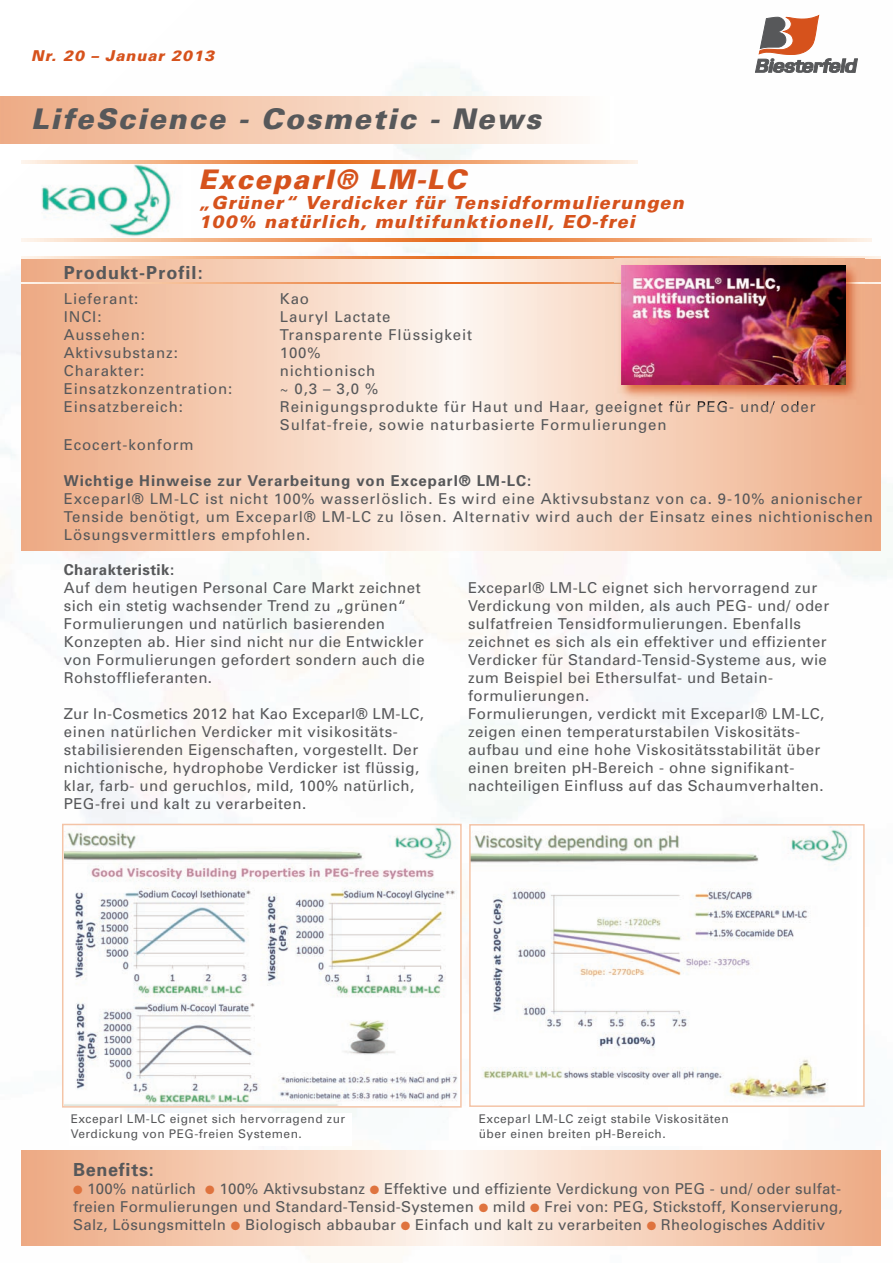
<style>
.page{position:relative;width:893px;height:1263px;background:#fff}
.page>*{position:absolute;margin:0;border:0;box-sizing:border-box;transform-origin:0 0}
.t1{font:italic 900 28.5px "Univers";letter-spacing:.065em;color:#57585a}
.t2{font:italic 900 27px "Univers";letter-spacing:.065em;color:#d6521c}
.t3{font:italic 900 18px/19.5px "Univers";letter-spacing:.065em;color:#d6521c}
.t4{font:700 18px "Univers";letter-spacing:.06em;color:#57585a}
.t5{font:700 18px "Univers";letter-spacing:.04em;color:#57585a}
.t6{font:15px/18px "Univers";letter-spacing:.03em;color:#57585a}
.t7{font:15px/18px "Univers";letter-spacing:.06em;color:#57585a}
.t8{font:700 15px "Univers";letter-spacing:.06em;color:#57585a}
.t9{font:italic 900 15px "Univers";letter-spacing:.065em;color:#d6521c}
.t10{font:700 15px "Univers";letter-spacing:.03em;color:#57585a}
.t11{font:12px/15px "Univers";letter-spacing:.04em;color:#57585a}
.s1{color:#df733e}
</style>
<div class="page">
<img style="left:0;top:14px;width:893px;height:1244px">
<svg style="left:755px;top:15px;width:102px;height:58px"></svg>
<div style="left:0;top:96px;width:613px;height:48px;background:linear-gradient(to right,#eeaa83,#fffcf9)"></div>
<svg style="left:21px;top:1150px;width:859px;height:95px"></svg>
<svg style="left:21px;top:258px;width:859px;height:293px"></svg>
<svg style="left:21px;top:282px;width:859px;height:2px"></svg>
<svg style="left:21px;top:257px;width:859px;height:1px"></svg>
<div style="left:31px;top:162px;width:160px;height:77px;background:#fff"></div>
<img style="left:31px;top:163px;width:152px;height:74px">
<svg style="left:21px;top:160px;width:617px;height:3px"></svg>
<svg style="left:21px;top:238px;width:851px;height:3px"></svg>
<img style="left:65px;top:827px;width:394px;height:277px">
<div style="left:62px;top:824px;width:400px;height:283px;border:2px solid #f4c4a7"></div>
<img style="left:472px;top:827px;width:385px;height:277px">
<div style="left:469px;top:824px;width:396px;height:283px;border:2px solid #f4c4a7"></div>
<div style="left:69px;top:1113px;width:282px;height:32px;background:#fff"></div>
<div style="left:477px;top:1113px;width:282px;height:32px;background:#fff"></div>
<img style="left:614px;top:259px;width:251px;height:145px">
<img style="left:621px;top:266px;width:224px;height:119px">
<p class="t9" style="left:31px;top:50px;width:184px">Nr. 20 – Januar 2013</p>
<h1 class="t1" style="left:31px;top:108px;width:511px">LifeScience - Cosmetic - News</h1>
<h2 class="t2" style="left:198px;top:169px;width:269px">Exceparl® LM-LC</h2>
<p class="t3" style="left:198px;top:194px;width:487px">„Grüner“ Verdicker für Tensidformulierungen<br>100% natürlich, multifunktionell, EO-frei</p>
<p class="t4" style="left:64px;top:266px;width:140px">Produkt-Profil:</p>
<p class="t7" style="left:64px;top:291px;width:76px">Lieferant:</p>
<p class="t6" style="left:280px;top:291px;width:31px">Kao</p>
<p class="t6" style="left:64px;top:309px;width:39px">INCI:</p>
<p class="t7" style="left:280px;top:309px;width:112px">Lauryl Lactate</p>
<p class="t7" style="left:64px;top:327px;width:83px">Aussehen:</p>
<p class="t7" style="left:280px;top:327px;width:194px">Transparente Flüssigkeit</p>
<p class="t7" style="left:64px;top:345px;width:116px">Aktivsubstanz:</p>
<p class="t6" style="left:280px;top:345px;width:43px">100%</p>
<p class="t7" style="left:64px;top:363px;width:82px">Charakter:</p>
<p class="t7" style="left:280px;top:363px;width:97px">nichtionisch</p>
<p class="t7" style="left:64px;top:381px;width:170px">Einsatzkonzentration:</p>
<p class="t6" style="left:280px;top:381px;width:100px">~ 0,3 – 3,0 %</p>
<p class="t7" style="left:64px;top:399px;width:121px">Einsatzbereich:</p>
<p class="t7" style="left:280px;top:399px;width:537px">Reinigungsprodukte für Haut und Haar, geeignet für PEG- und/ oder<br>Sulfat-freie, sowie naturbasierte Formulierungen</p>
<p class="t7" style="left:64px;top:437px;width:131px">Ecocert-konform</p>
<p class="t8" style="left:64px;top:475px;width:469px">Wichtige Hinweise zur Verarbeitung von Exceparl® LM-LC:</p>
<p class="t7" style="left:64px;top:491px;width:811px">Exceparl® LM-LC ist nicht 100% wasserlöslich. Es wird eine Aktivsubstanz von ca. 9-10% anionischer<br>Tenside benötigt, um Exceparl® LM-LC zu lösen. Alternativ wird auch der Einsatz eines nichtionischen<br>Lösungsvermittlers empfohlen.</p>
<p class="t10" style="left:64px;top:564px;width:112px">Charakteristik:</p>
<p class="t6" style="left:64px;top:580px;width:362px">Auf dem heutigen Personal Care Markt zeichnet sich ein stetig wachsender Trend zu „grünen“ Formulierungen und natürlich basierenden Konzepten ab. Hier sind nicht nur die Entwickler von Formulierungen gefordert sondern auch die Rohstofflieferanten.</p>
<p class="t6" style="left:64px;top:706px;width:362px">Zur In-Cosmetics 2012 hat Kao Exceparl® LM-LC, einen natürlichen Verdicker mit visikositäts&shy;stabilisierenden Eigenschaften, vorgestellt. Der nichtionische, hydrophobe Verdicker ist flüssig, klar, farb- und geruchlos, mild, 100% natürlich, PEG-frei und kalt zu verarbeiten.</p>
<p class="t6" style="left:468px;top:580px;width:363px">Exceparl® LM-LC eignet sich hervorragend zur Verdickung von milden, als auch PEG- und/ oder sulfatfreien Tensidformulierungen. Ebenfalls zeichnet es sich als ein effektiver und effizienter Verdicker für Standard-Tensid-Systeme aus, wie zum Beispiel bei Ethersulfat- und Betain&shy;formulierungen.<br>Formulierungen, verdickt mit Exceparl® LM-LC, zeigen einen temperaturstabilen Viskositäts&shy;aufbau und eine hohe Viskositätsstabilität über einen breiten pH-Bereich - ohne signifikant&shy;nachteiligen Einfluss auf das Schaumverhalten.</p>
<p class="t11" style="left:71px;top:1112px;width:276px">Exceparl LM-LC eignet sich hervorragend zur<br>Verdickung von PEG-freien Systemen.</p>
<p class="t11" style="left:479px;top:1112px;width:252px">Exceparl LM-LC zeigt stabile Viskositäten über einen breiten pH-Bereich.</p>
<p class="t5" style="left:73px;top:1163px;width:82px">Benefits:</p>
<p class="t6" style="left:73px;top:1181px;width:771px;text-align:justify"><span class="s1">●</span> 100% natürlich <span class="s1">●</span> 100% Aktivsubstanz <span class="s1">●</span> Effektive und effiziente Verdickung von PEG - und/ oder sulfat&shy;freien Formulierungen und Standard-Tensid-Systemen <span class="s1">●</span> mild <span class="s1">●</span> Frei von: PEG, Stickstoff, Konservierung, Salz, Lösungsmitteln <span class="s1">●</span> Biologisch abbaubar <span class="s1">●</span> Einfach und kalt zu verarbeiten <span class="s1">●</span> Rheologisches Additiv</p>
</div>
